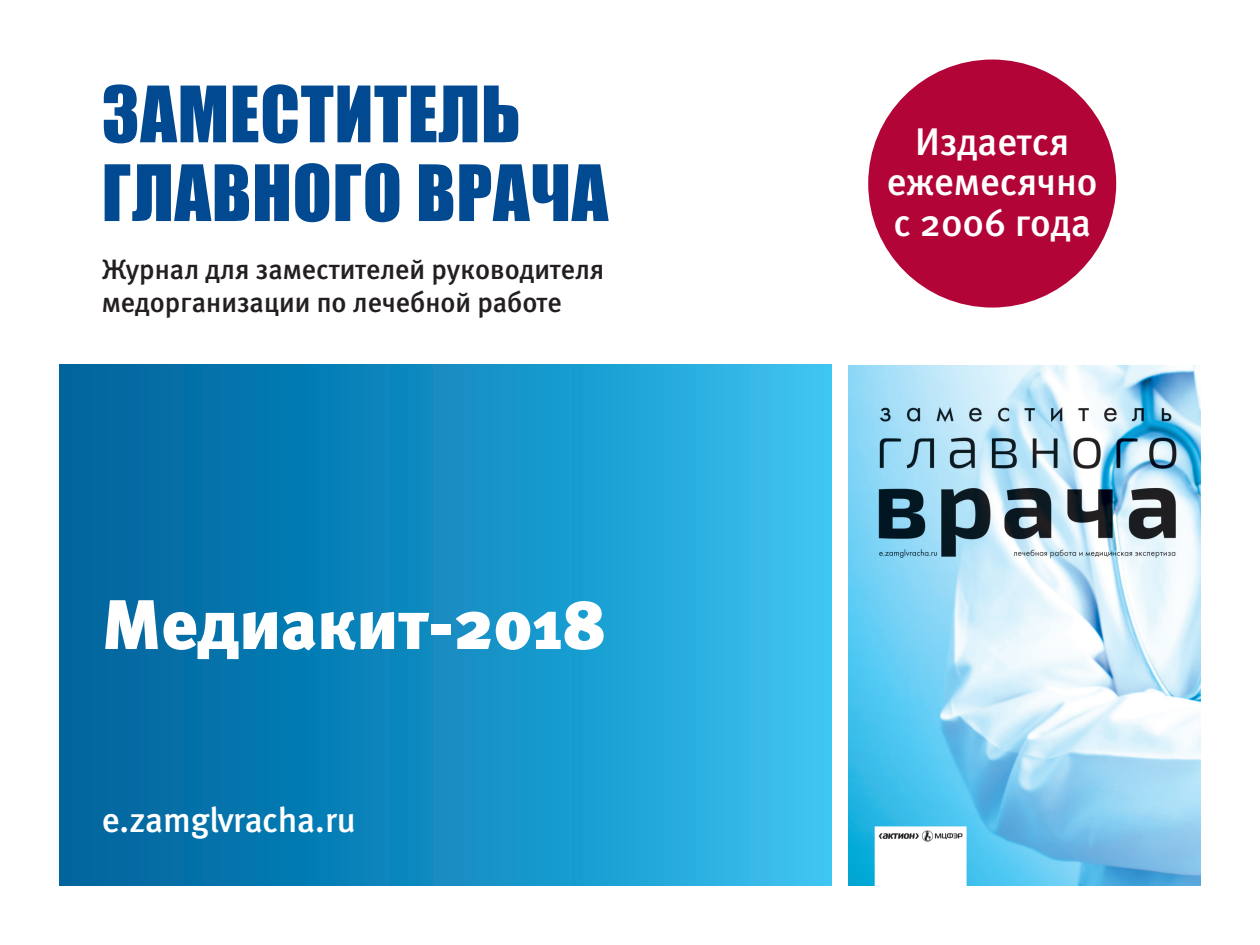
<style>
.page{position:relative;width:1260px;height:945px;background:#fff}
.page>*{position:absolute;margin:0;border:0;box-sizing:border-box;transform-origin:0 0}
.t1{font:71.75px/78.8px "Impact";letter-spacing:.01em;color:#014990}
.t2{font:70px "Meta Black C";color:#fff}
.t3{font:38.5px/40.2px "Meta Medium C";color:#fff;text-align:center}
.t4{font:35px "Meta Medium C";letter-spacing:-.01em;color:#fff}
.t5{font:28px/33.6px "Meta Medium C";color:#231f20}
</style>
<div class="page">
<div style="left:60px;top:365px;width:772px;height:520px;background:linear-gradient(to right,#005e99,#34c0ef)"></div>
<img style="left:848px;top:365px;width:352px;height:520px">
<div style="left:868px;top:60px;width:248px;height:248px;background:#b30437;border-radius:50%"></div>
<p class="t1" style="left:102px;top:73px;width:508px">ЗАМЕСТИТЕЛЬ<br>ГЛАВНОГО ВРАЧА</p>
<p class="t5" style="left:102px;top:252px;width:504px">Журнал для заместителей руководителя медорганизации по лечебной работе</p>
<p class="t2" style="left:102px;top:585px;width:506px">Медиакит-2018</p>
<p class="t4" style="left:102px;top:800px;width:256px">e.zamglvracha.ru</p>
<p class="t3" style="left:887px;top:121px;width:212px">Издается ежемесячно с 2006 года</p>
</div>
